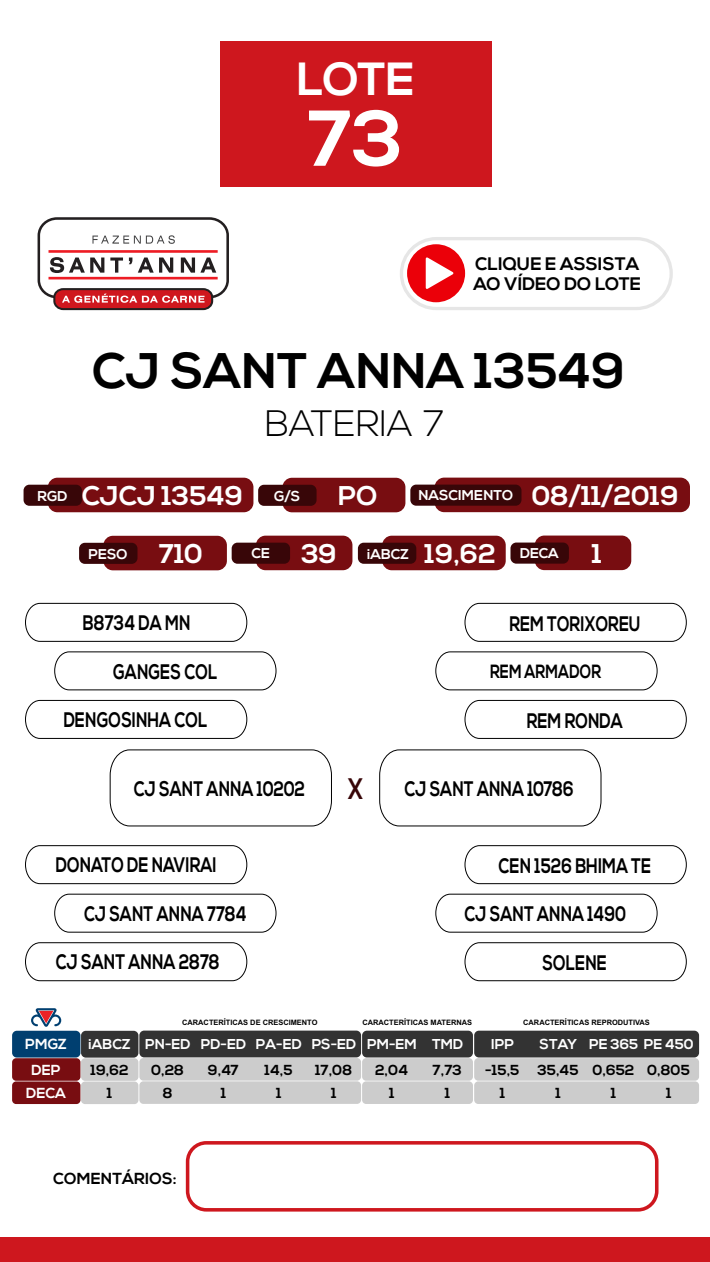
<style>
.page{position:relative;width:710px;height:1262px;background:#fff}
.page>*{position:absolute;margin:0;border:0;box-sizing:border-box;transform-origin:0 0}
.t1{font:700 78.75px "Nexa";color:#fff}
.t2{font:700 49.75px "Nexa";color:#000}
.t3{font:700 46.38px "Nexa";color:#fff}
.t4{font:300 36.62px "Nexa";color:#000}
.t5{font:700 29.62px "Nexa";color:#380608;scale:.76 1}
.t6{font:700 27px/58px "Nexa";color:#fff}
.t7{font:700 21px "Nexa";color:#000;scale:.76 1}
.t8{font:700 19.12px "Nexa";color:#000;scale:.76 1}
.t9{font:700 18.12px/20px "Nexa";color:#000}
.t10{font:700 16px "Nexa";letter-spacing:.005em;color:#000}
.t11{font:700 14.5px "Nexa";color:#000}
.t12{font:700 14.5px "Nexa";color:#fff}
.t13{font:700 14.25px "Nexa";color:#fff}
.t14{font:700 14.12px "Nexa";color:#fff}
.t15{font:700 7.38px "Arial";color:#000}
.s1{font-size:27px}
</style>
<div class="page">
<div style="left:220px;top:41px;width:271px;height:145px;background:#ce171e"></div>
<svg style="left:38px;top:217px;width:191px;height:93px"></svg>
<div style="left:399px;top:237px;width:273px;height:73px;background:#e6e6e6;border-radius:37px"></div>
<div style="left:403px;top:240px;width:266px;height:67px;background:#fff;border-radius:33px"></div>
<div style="left:407px;top:244px;width:58px;height:58px;background:#eb0009;border-radius:29px"></div>
<svg style="left:425px;top:257px;width:28px;height:32px"></svg>
<svg style="left:54px;top:651px;width:223px;height:39px"></svg>
<svg style="left:54px;top:893px;width:223px;height:40px"></svg>
<svg style="left:25px;top:602px;width:223px;height:40px"></svg>
<svg style="left:25px;top:845px;width:223px;height:39px"></svg>
<svg style="left:25px;top:699px;width:223px;height:40px"></svg>
<svg style="left:25px;top:942px;width:223px;height:39px"></svg>
<svg style="left:435px;top:651px;width:223px;height:39px"></svg>
<svg style="left:435px;top:893px;width:223px;height:40px"></svg>
<svg style="left:464px;top:602px;width:223px;height:40px"></svg>
<svg style="left:464px;top:845px;width:223px;height:39px"></svg>
<svg style="left:464px;top:699px;width:223px;height:40px"></svg>
<svg style="left:464px;top:942px;width:223px;height:39px"></svg>
<svg style="left:109px;top:749px;width:223px;height:77px"></svg>
<svg style="left:379px;top:749px;width:222px;height:77px"></svg>
<div style="left:48px;top:477px;width:205px;height:35px;background:#780d11;border-radius:10px"></div>
<div style="left:103px;top:535px;width:124px;height:35px;background:#780d11;border-radius:10px"></div>
<div style="left:256px;top:535px;width:96px;height:35px;background:#780d11;border-radius:10px"></div>
<div style="left:434px;top:477px;width:255px;height:35px;background:#780d11;border-radius:10px"></div>
<div style="left:282px;top:477px;width:123px;height:35px;background:#780d11;border-radius:10px"></div>
<div style="left:24px;top:484px;width:58px;height:21px;background:#380608;border-radius:6px"></div>
<div style="left:79px;top:542px;width:58px;height:22px;background:#380608;border-radius:6px"></div>
<div style="left:231px;top:542px;width:59px;height:21px;background:#380608;border-radius:6px"></div>
<div style="left:410px;top:484px;width:111px;height:21px;background:#380608;border-radius:6px"></div>
<div style="left:258px;top:484px;width:58px;height:22px;background:#380608;border-radius:6px"></div>
<div style="left:0;top:1237px;width:709px;height:24px;background:#ce171e"></div>
<div style="left:382px;top:535px;width:123px;height:35px;background:#780d11;border-radius:10px"></div>
<div style="left:534px;top:535px;width:97px;height:35px;background:#780d11;border-radius:10px"></div>
<div style="left:358px;top:542px;width:58px;height:21px;background:#380608;border-radius:6px"></div>
<div style="left:510px;top:542px;width:58px;height:21px;background:#380608;border-radius:6px"></div>
<div style="left:186px;top:1140px;width:472px;height:71px;border:4px solid #ce171e;border-radius:19px"></div>
<div style="left:12px;top:1030px;width:68px;height:27px;background:#003f70;border-radius:5px"></div>
<div style="left:81px;top:1030px;width:57px;height:27px;background:#333;border-radius:5px"></div>
<div style="left:139px;top:1030px;width:222px;height:27px;background:#333;border-radius:5px"></div>
<div style="left:474px;top:1030px;width:225px;height:27px;background:#333;border-radius:5px"></div>
<div style="left:362px;top:1030px;width:111px;height:27px;background:#333;border-radius:5px"></div>
<div style="left:12px;top:1058px;width:68px;height:22px;background:#780d11;border-radius:4px"></div>
<div style="left:81px;top:1058px;width:57px;height:22px;background:#ccc;border-radius:4px"></div>
<div style="left:139px;top:1057px;width:222px;height:23px;background:#ccc;border-radius:4px"></div>
<div style="left:474px;top:1057px;width:225px;height:23px;background:#ccc;border-radius:4px"></div>
<div style="left:362px;top:1057px;width:111px;height:23px;background:#ccc;border-radius:4px"></div>
<div style="left:12px;top:1081px;width:68px;height:22px;background:#780d11;border-radius:4px"></div>
<div style="left:81px;top:1081px;width:57px;height:22px;background:#ccc;border-radius:4px"></div>
<div style="left:139px;top:1081px;width:222px;height:22px;background:#ccc;border-radius:4px"></div>
<div style="left:474px;top:1081px;width:225px;height:22px;background:#ccc;border-radius:4px"></div>
<div style="left:362px;top:1081px;width:111px;height:22px;background:#ccc;border-radius:4px"></div>
<svg style="left:31px;top:1008px;width:30px;height:18px"></svg>
<h3 class="t3" style="left:296px;top:60px;width:119px">LOTE</h3>
<h1 class="t1" style="left:307px;top:107px;width:98px">73</h1>
<h1 class="t1" style="left:303px;top:107px;width:106px">29</h1>
<p class="t9" style="left:473px;top:255px;width:169px">CLIQUE E ASSISTA<br>AO VÍDEO DO LOTE</p>
<h2 class="t2" style="left:92px;top:350px;width:534px">CJ SANT ANNA 13549</h2>
<h2 class="t2" style="left:530px;top:350px;width:91px">357</h2>
<h3 class="t4" style="left:256px;top:408px;width:199px">INDIVIDUAL</h3>
<h3 class="t4" style="left:264px;top:408px;width:181px">BATERIA 7</h3>
<p class="t14" style="left:38px;top:490px;width:31px">RGD</p>
<p class="t6" style="left:338px;top:469px;width:41px">PO</p>
<p class="t6" style="left:531px;top:469px;width:148px">08/11/2019</p>
<p class="t14" style="left:88px;top:548px;width:41px">PESO</p>
<p class="t14" style="left:251px;top:548px;width:20px">CE</p>
<p class="t6" style="left:527px;top:469px;width:157px">08/10/2019</p>
<p class="t6" style="left:159px;top:469px;width:86px;text-indent:-77px">CJCJ 13549<br>710</p>
<p class="t6" style="left:157px;top:469px;width:84px;text-indent:34px">357<br>8 6</p>
<p class="t14" style="left:274px;top:490px;width:28px">G/S</p>
<p class="t14" style="left:418px;top:490px;width:96px">NASCIMENTO</p>
<p class="t6" style="left:301px;top:527px;width:37px">39</p>
<p class="t14" style="left:367px;top:548px;width:236px">iABCZ <span class="s1">19,62</span> DECA <span class="s1">1</span></p>
<p class="t6" style="left:428px;top:527px;width:64px">15 16</p>
<p class="t6" style="left:305px;top:527px;width:30px">41</p>
<p class="t7" style="left:83px;top:614px;width:143px">B8734 DA MN</p>
<p class="t7" style="left:509px;top:614px;width:174px">REM TORIXOREU</p>
<p class="t7" style="left:113px;top:662px;width:139px">GANGES COL</p>
<p class="t8" style="left:490px;top:664px;width:148px">REM ARMADOR</p>
<p class="t7" style="left:64px;top:711px;width:191px">DENGOSINHA COL</p>
<p class="t7" style="left:83px;top:711px;width:138px">C8981 DA MN</p>
<p class="t7" style="left:526px;top:711px;width:128px">REM RONDA</p>
<p class="t7" style="left:134px;top:779px;width:226px">CJ SANT ANNA 10202</p>
<h3 class="t5" style="left:347px;top:776px;width:22px">X</h3>
<p class="t7" style="left:404px;top:779px;width:224px">CJ SANT ANNA 10786</p>
<p class="t7" style="left:544px;top:779px;width:41px">827</p>
<p class="t7" style="left:56px;top:856px;width:213px">DONATO DE NAVIRAI</p>
<p class="t7" style="left:498px;top:857px;width:202px">CEN 1526 BHIMA TE</p>
<p class="t7" style="left:84px;top:905px;width:215px">CJ SANT ANNA 7784</p>
<p class="t7" style="left:206px;top:905px;width:57px">5495</p>
<p class="t7" style="left:464px;top:905px;width:214px">CJ SANT ANNA 1490</p>
<p class="t7" style="left:586px;top:905px;width:56px">4708</p>
<p class="t7" style="left:56px;top:953px;width:217px">CJ SANT ANNA 2878</p>
<p class="t7" style="left:57px;top:953px;width:213px">JUR DO BRUMADO</p>
<p class="t7" style="left:542px;top:954px;width:86px">SOLENE</p>
<p class="t15" style="left:182px;top:1019px;width:137px">CARACTERÍTICAS DE CRESCIMENTO</p>
<p class="t15" style="left:362px;top:1019px;width:111px">CARACTERÍTICAS MATERNAS</p>
<p class="t15" style="left:523px;top:1019px;width:128px">CARACTERÍTICAS REPRODUTIVAS</p>
<p class="t13" style="left:256px;top:1038px;width:47px">PA-ED</p>
<p class="t13" style="left:589px;top:1038px;width:106px">PE 365 PE 450</p>
<p class="t11" style="left:264px;top:1063px;width:30px">14,5</p>
<p class="t11" style="left:592px;top:1063px;width:43px">0,652</p>
<p class="t11" style="left:276px;top:1086px;width:7px">1</p>
<p class="t11" style="left:610px;top:1086px;width:7px">1</p>
<p class="t13" style="left:311px;top:1038px;width:46px">PS-ED</p>
<p class="t11" style="left:315px;top:1063px;width:39px">17,08</p>
<p class="t11" style="left:646px;top:1063px;width:44px">0,805</p>
<p class="t11" style="left:331px;top:1086px;width:7px">1</p>
<p class="t11" style="left:666px;top:1086px;width:7px">1</p>
<p class="t13" style="left:201px;top:1038px;width:47px">PD-ED</p>
<p class="t13" style="left:432px;top:1038px;width:33px">TMD</p>
<p class="t13" style="left:539px;top:1038px;width:39px">STAY</p>
<p class="t11" style="left:208px;top:1063px;width:32px">9,47</p>
<p class="t11" style="left:432px;top:1063px;width:31px">7,73</p>
<p class="t11" style="left:537px;top:1063px;width:43px">35,45</p>
<p class="t11" style="left:221px;top:1086px;width:7px">1</p>
<p class="t11" style="left:445px;top:1086px;width:7px">1</p>
<p class="t11" style="left:555px;top:1086px;width:7px">1</p>
<p class="t12" style="left:25px;top:1038px;width:43px">PMGZ</p>
<p class="t13" style="left:89px;top:1038px;width:103px">iABCZ PN-ED</p>
<p class="t13" style="left:367px;top:1038px;width:51px">PM-EM</p>
<p class="t13" style="left:491px;top:1038px;width:24px">IPP</p>
<p class="t12" style="left:31px;top:1063px;width:31px">DEP</p>
<p class="t11" style="left:90px;top:1063px;width:40px">19,62</p>
<p class="t11" style="left:151px;top:1063px;width:35px">0,28</p>
<p class="t11" style="left:375px;top:1063px;width:35px">2,04</p>
<p class="t11" style="left:485px;top:1063px;width:36px">-15,5</p>
<p class="t12" style="left:26px;top:1086px;width:41px">DECA</p>
<p class="t11" style="left:107px;top:1086px;width:7px">1</p>
<p class="t11" style="left:163px;top:1086px;width:11px">8</p>
<p class="t11" style="left:389px;top:1086px;width:7px">1</p>
<p class="t11" style="left:500px;top:1086px;width:7px">1</p>
<p class="t10" style="left:53px;top:1171px;width:125px">COMENTÁRIOS:</p>
</div>
